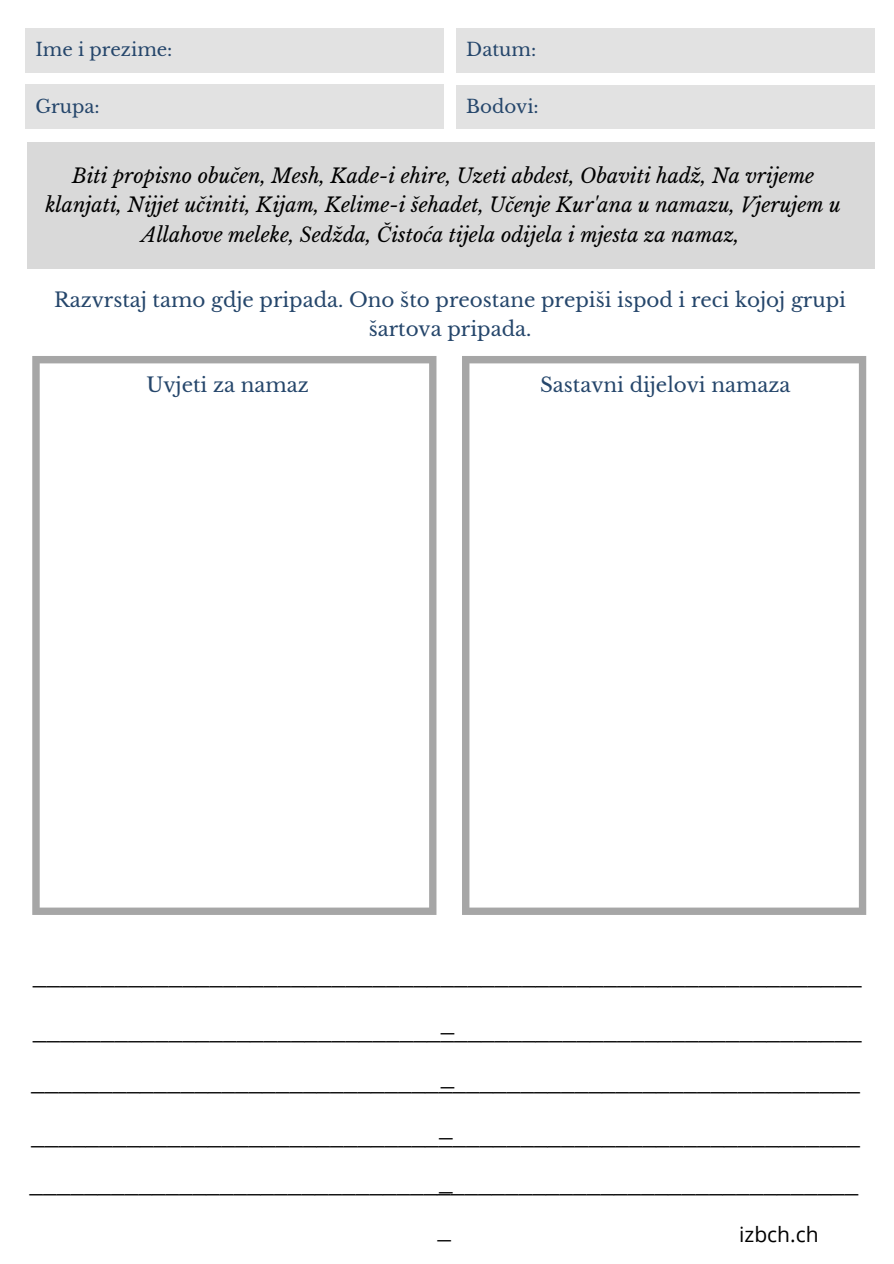
<style>
.page{position:relative;width:894px;height:1264px;background:#fff}
.page>*{position:absolute;margin:0;border:0;box-sizing:border-box;transform-origin:0 0}
.t1{font:300 33px/47.1px "Open Sans";color:#000;text-align:center}
.t2{font:21px "Open Sans";color:#000}
.t3{font:italic 19.8px/29.2px "Libre Baskerville";color:#000;text-align:center}
.t4{font:19.8px/29.2px "Libre Baskerville";color:#25466b;text-align:center}
.t5{font:18.15px "Libre Baskerville";color:#25466b}
</style>
<div class="page">
<div style="left:26px;top:29px;width:417px;height:43px;background:#e2e2e2"></div>
<div style="left:26px;top:85px;width:417px;height:44px;background:#e2e2e2"></div>
<div style="left:456px;top:29px;width:418px;height:44px;background:#e2e2e2"></div>
<div style="left:456px;top:85px;width:418px;height:44px;background:#e2e2e2"></div>
<div style="left:27px;top:142px;width:847px;height:126px;background:#d9d9d9"></div>
<svg style="left:32px;top:356px;width:404px;height:558px"></svg>
<svg style="left:462px;top:356px;width:404px;height:558px"></svg>
<p class="t5" style="left:35px;top:38px;width:139px">Ime i prezime:</p>
<p class="t5" style="left:35px;top:95px;width:66px">Grupa:</p>
<p class="t5" style="left:466px;top:38px;width:71px">Datum:</p>
<p class="t5" style="left:466px;top:95px;width:74px">Bodovi:</p>
<p class="t3" style="left:45px;top:161px;width:796px">Biti propisno obučen, Mesh, Kade-i ehire, Uzeti abdest, Obaviti hadž, Na vrijeme klanjati, Nijjet učiniti, Kijam, Kelime-i šehadet, Učenje Kur'ana u namazu, Vjerujem u<br>Allahove meleke, Sedžda, Čistoća tijela odijela i mjesta za namaz,</p>
<p class="t4" style="left:54px;top:285px;width:793px">Razvrstaj tamo gdje pripada. Ono što preostane prepiši ispod i reci kojoj grupi šartova pripada.</p>
<p class="t4" style="left:146px;top:370px;width:164px">Uvjeti za namaz</p>
<p class="t4" style="left:540px;top:370px;width:252px">Sastavni dijelovi namaza</p>
<p class="t1" style="left:33px;top:947px;width:830px;line-height:46.2px">_____________________________________________________________ _</p>
<p class="t1" style="left:31px;top:999px;width:831px;line-height:51px;text-align:left">_____________________________________________________________ ______________________________________________________________</p>
<p class="t1" style="left:439px;top:1098px;width:15px">_</p>
<p class="t1" style="left:30px;top:1106px;width:831px">_____________________________________________________________ _____________________________________________________________ _</p>
<p class="t2" style="left:739px;top:1219px;width:81px">izbch.ch</p>
</div>
